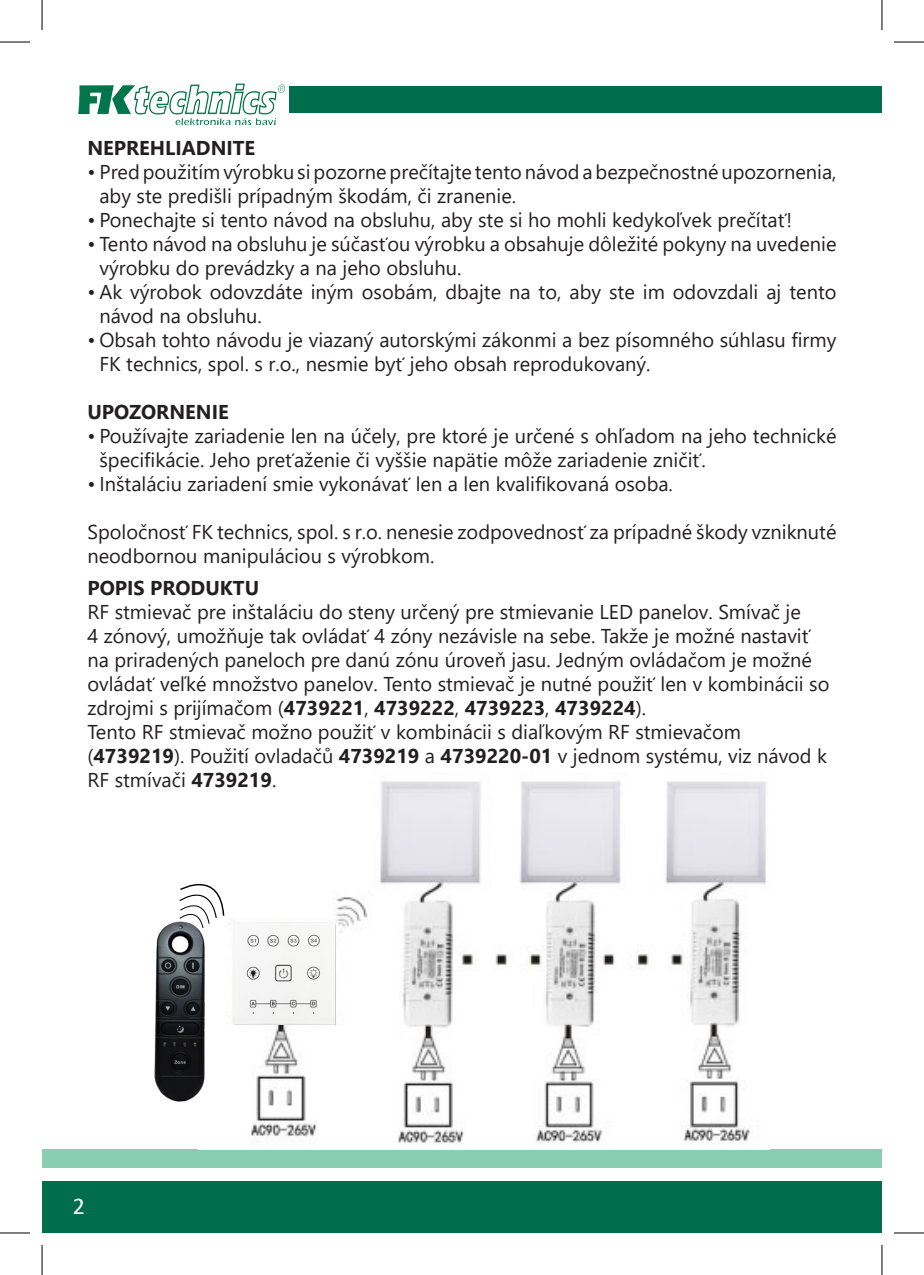
<style>
.page{position:relative;width:924px;height:1275px;background:#fff}
.page>*{position:absolute;margin:0;border:0;box-sizing:border-box;transform-origin:0 0}
.t1{font:24px "Calibri";color:#fff}
.Text{font:20px/24px "Segoe UI";color:#231f20}
.Nadpis{font:700 20px "Segoe UI";color:#231f20}
.Podnadpis{font:700 20px "Segoe UI";color:#231f20}
.s1{font-weight:700}
</style>
<div class="page">
<img style="left:78px;top:83px;width:207px;height:42px">
<div style="left:42px;top:1182px;width:839px;height:51px;background:#006e4a"></div>
<div style="left:42px;top:1149px;width:839px;height:18px;background:#89ceb4"></div>
<div style="left:289px;top:86px;width:592px;height:26px;background:#006e4a"></div>
<img style="left:233px;top:781px;width:534px;height:363px">
<img style="left:232px;top:922px;width:103px;height:102px">
<img style="left:154px;top:921px;width:51px;height:180px">
<svg style="left:178px;top:883px;width:47px;height:46px"></svg>
<hr style="left:0;top:42px;width:30px;height:1px;background:#000">
<hr style="left:893px;top:42px;width:30px;height:1px;background:#000">
<hr style="left:0;top:1232px;width:30px;height:1px;background:#000">
<hr style="left:893px;top:1232px;width:30px;height:1px;background:#000">
<hr style="left:42px;top:0;width:1px;height:30px;background:#000">
<hr style="left:42px;top:1245px;width:1px;height:30px;background:#000">
<hr style="left:881px;top:0;width:1px;height:30px;background:#000">
<hr style="left:881px;top:1245px;width:1px;height:30px;background:#000">
<p class="Nadpis" style="left:87px;top:129px;width:169px">NEPREHLIADNITE</p>
<p class="Text" style="left:99px;top:158px;width:738px;text-indent:-12px">• Pred použitím výrobku si pozorne prečítajte tento návod a bezpečnostné upozornenia, aby ste predišli prípadným škodám, či zranenie.</p>
<p class="Text" style="left:87px;top:206px;width:706px">• Ponechajte si tento návod na obsluhu, aby ste si ho mohli kedykoľvek prečítať!</p>
<p class="Text" style="left:99px;top:230px;width:738px;text-indent:-12px">• Tento návod na obsluhu je súčasťou výrobku a obsahuje dôležité pokyny na uvedenie výrobku do prevádzky a na jeho obsluhu.</p>
<p class="Text" style="left:99px;top:278px;width:738px;text-indent:-12px">• Ak výrobok odovzdáte iným osobám, dbajte na to, aby ste im odovzdali aj tento návod na obsluhu.</p>
<p class="Text" style="left:99px;top:326px;width:738px;text-indent:-12px">• Obsah tohto návodu je viazaný autorskými zákonmi a bez písomného súhlasu firmy<br>FK technics, spol. s r.o., nesmie byť jeho obsah reprodukovaný.</p>
<p class="Nadpis" style="left:87px;top:393px;width:143px">UPOZORNENIE</p>
<p class="Text" style="left:99px;top:422px;width:738px;text-indent:-12px">• Používajte zariadenie len na účely, pre ktoré je určené s ohľadom na jeho technické špecifikácie. Jeho preťaženie či vyššie napätie môže zariadenie zničiť.</p>
<p class="Text" style="left:87px;top:470px;width:586px">• Inštaláciu zariadení smie vykonávať len a len kvalifikovaná osoba.</p>
<p class="Text" style="left:87px;top:518px;width:750px">Spoločnosť FK technics, spol. s r.o. nenesie zodpovednosť za prípadné škody vzniknuté neodbornou manipuláciou s výrobkom.</p>
<p class="Podnadpis" style="left:87px;top:569px;width:173px">POPIS PRODUKTU</p>
<p class="Text" style="left:87px;top:598px;width:743px">RF stmievač pre inštaláciu do steny určený pre stmievanie LED panelov. Smívač je<br>4 zónový, umožňuje tak ovládať 4 zóny nezávisle na sebe. Takže je možné nastaviť na priradených paneloch pre danú zónu úroveň jasu. Jedným ovládačom je možné ovládať veľké množstvo panelov. Tento stmievač je nutné použiť len v kombinácii so zdrojmi s prijímačom (<span class="s1">4739221</span>, <span class="s1">4739222</span>, <span class="s1">4739223</span>, <span class="s1">4739224</span>).</p>
<p class="Text" style="left:87px;top:718px;width:741px">Tento RF stmievač možno použiť v kombinácii s diaľkovým RF stmievačom (<span class="s1">4739219</span>). Použití ovladačů <span class="s1">4739219</span> a <span class="s1">4739220-01</span> v jednom systému, viz návod k<br>RF stmívači <span class="s1">4739219</span>.</p>
<p class="t1" style="left:73px;top:1189px;width:14px">2</p>
</div>
